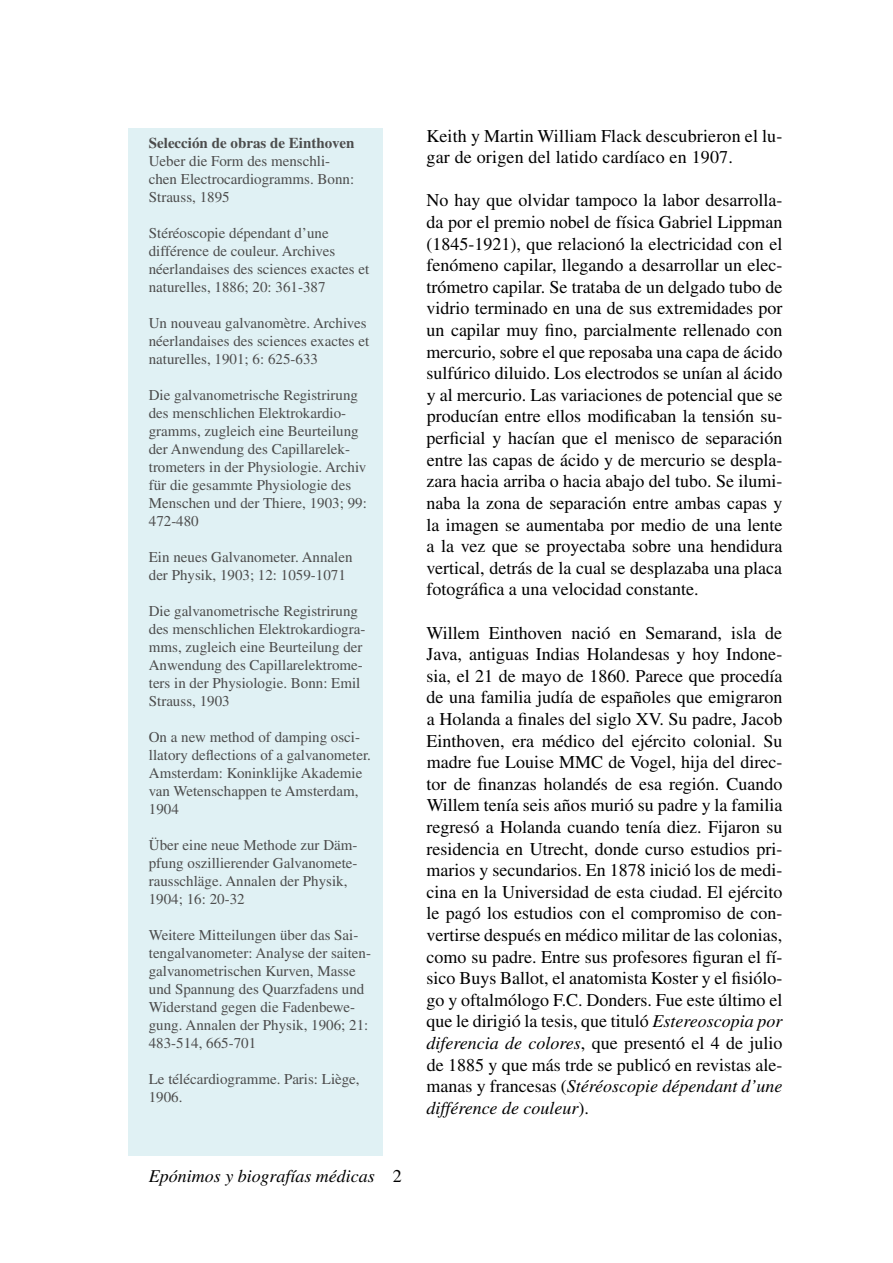
<style>
.page{position:relative;width:893px;height:1263px;background:#fff}
.page>*{position:absolute;margin:0;border:0;box-sizing:border-box;transform-origin:0 0}
.t1{font:18px/21.6px "Times";color:#000;text-align:justify}
.t2{font:italic 18px "Times";color:#000}
.t3{font:15px/18px "Times";color:#4c4c4c}
.t4{font:700 15px "Times";color:#4c4c4c}
.s1{font-style:italic}
</style>
<div class="page">
<div style="left:128px;top:128px;width:255px;height:1028px;background:#e0f1f4"></div>
<p class="t4" style="left:149px;top:134px;width:207px">Selección de obras de Einthoven</p>
<p class="t3" style="left:149px;top:152px;width:207px">Ueber die Form des menschli&shy;chen Electrocardiogramms. Bonn:<br>Strauss, 1 895</p>
<p class="t3" style="left:149px;top:224px;width:222px">Stéréoscopie dépendant d’une différence de couleur. Archives néerlandaises des sciences exactes et naturelles, 1 886; 20: 361 -387</p>
<p class="t3" style="left:149px;top:314px;width:222px">Un nouveau galvanomètre. Archives néerlandaises des sciences exactes et naturelles, 1 901 ; 6: 625-633</p>
<p class="t3" style="left:149px;top:386px;width:220px">Die galvanometrische Registrirung des menschlichen Elektrokardio&shy;gramms, zugleich eine Beurteilung der Anwendung des Capillarelek&shy;trometers in der Physiologie. Archiv für die gesammte Physiologie des<br>Menschen und der Thiere, 1 903; 99:<br>472-480</p>
<p class="t3" style="left:149px;top:548px;width:205px">Ein neues Galvanometer. Annalen der Physik, 1 903; 1 2: 1 059-1 071</p>
<p class="t3" style="left:149px;top:602px;width:218px">Die galvanometrische Registrirung des menschlichen Elektrokardiogra&shy;mms, zugleich eine Beurteilung der<br>Anwendung des Capillarelektrome&shy;ters in der Physiologie. Bonn: Emil<br>Strauss, 1 903</p>
<p class="t3" style="left:149px;top:728px;width:224px">On a new method of damping osci&shy;llatory deflections of a galvanometer.<br>Amsterdam: Koninklijke Akademie van Wetenschappen te Amsterdam,<br>1 904</p>
<p class="t3" style="left:149px;top:836px;width:210px">Über eine neue Methode zur Däm&shy;pfung oszillierender Galvanomete&shy;rausschläge. Annalen der Physik,<br>1 904; 1 6: 20-32</p>
<p class="t3" style="left:149px;top:926px;width:224px">Weitere Mitteilungen über das Sai&shy;tengalvanometer: Analyse der saiten&shy;galvanometrischen Kurven, Masse und Spannung des Quarzfadens und<br>Widerstand gegen die Fadenbewe&shy;gung. Annalen der Physik, 1 906; 21 :<br>483-514, 665-701</p>
<p class="t3" style="left:149px;top:1070px;width:212px">Le télécardiogramme. Paris: Liège,<br>1 906.</p>
<p class="t2" style="left:149px;top:1166px;width:228px">Epónimos y biografías médicas</p>
<p class="t1" style="left:427px;top:125px;width:357px">Keith y Martin William Flack descubrieron el lu&shy;gar de origen del latido cardíaco en 1 907.</p>
<p class="t1" style="left:426px;top:190px;width:357px">No hay que olvidar tampoco la labor desarrolla&shy;da por el premio nobel de física Gabriel Lippman (1 845-1 921 ), que relacionó la electricidad con el fenómeno capilar, llegando a desarrollar un elec&shy;trómetro capilar. Se trataba de un delgado tubo de vidrio terminado en una de sus extremidades por un capilar muy fino, parcialmente rellenado con mercurio, sobre el que reposaba una capa de ácido sulfúrico diluido. Los electrodos se unían al ácido y al mercurio. Las variaciones de potencial que se producían entre ellos modificaban la tensión su&shy;perficial y hacían que el menisco de separación entre las capas de ácido y de mercurio se despla&shy;zara hacia arriba o hacia abajo del tubo. Se ilumi&shy;naba la zona de separación entre ambas capas y la imagen se aumentaba por medio de una lente a la vez que se proyectaba sobre una hendidura vertical, detrás de la cual se desplazaba una placa fotográfica a una velocidad constante.</p>
<p class="t1" style="left:426px;top:622px;width:357px">Willem Einthoven nació en Semarand, isla de Java, antiguas Indias Holandesas y hoy Indone&shy;sia, el 21 de mayo de 1 860. Parece que procedía de una familia judía de españoles que emigraron a Holanda a finales del siglo XV. Su padre, Jacob Einthoven, era médico del ejército colonial. Su madre fue Louise MMC de Vogel, hija del direc&shy;tor de finanzas holandés de esa región. Cuando Willem tenía seis años murió su padre y la familia regresó a Holanda cuando tenía diez. Fijaron su residencia en Utrecht, donde curso estudios pri&shy;marios y secundarios. En 1 878 inició los de medi&shy;cina en la Universidad de esta ciudad. El ejército le pagó los estudios con el compromiso de con&shy;vertirse después en médico militar de las colonias, como su padre. Entre sus profesores figuran el fí&shy;sico Buys Ballot, el anatomista Koster y el fisiólo&shy;go y oftalmólogo F.C. Donders. Fue este último el que le dirigió la tesis, que tituló <span class="s1">Estereoscopia por diferencia de colores</span>, que presentó el 4 de julio de 1 885 y que más trde se publicó en revistas ale&shy;manas y francesas (<span class="s1">Stéréoscopie dépendant d’une différence de couleur</span>).</p>
</div>
